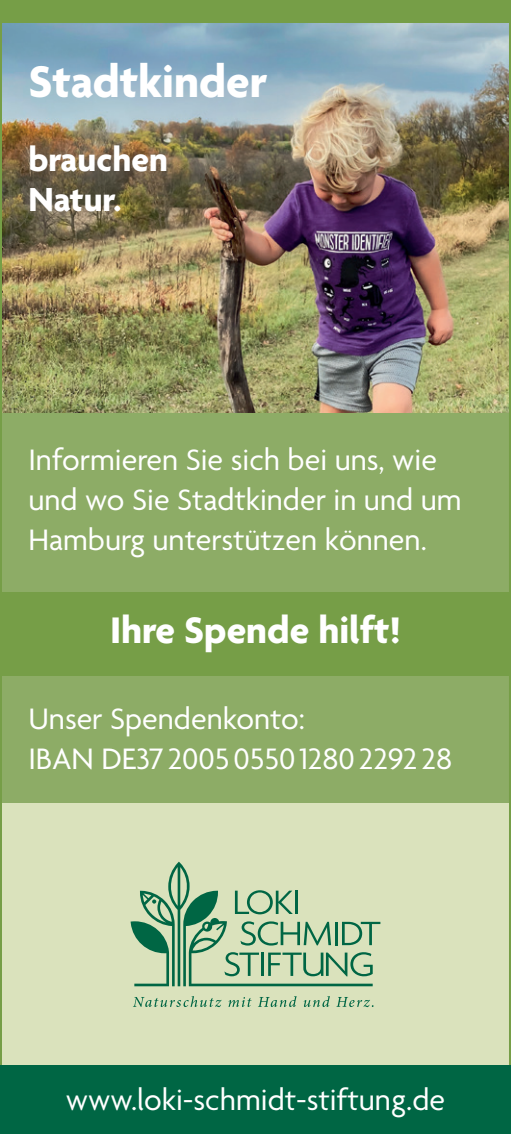
<style>
.page{position:relative;width:511px;height:1134px;background:#fff}
.page>*{position:absolute;margin:0;border:0;box-sizing:border-box;transform-origin:0 0}
.H1_k_12pt{font:700 48px "Agenda";color:#fff}
.Balken{font:700 40px "Agenda";color:#fff}
.H2_k_9pt{font:700 36px/40px "Agenda";color:#fff}
.Copy{font:32px/40px "Agenda";color:#fff}
.Copy_zentriert{font:32px "Agenda";color:#fff}
</style>
<div class="page">
<div style="left:0;top:803px;width:510px;height:263px;background:#dae2bc"></div>
<svg style="left:133px;top:996px;width:88px;height:11px"></svg>
<svg style="left:228px;top:997px;width:23px;height:10px"></svg>
<svg style="left:258px;top:996px;width:38px;height:11px"></svg>
<svg style="left:303px;top:996px;width:26px;height:11px"></svg>
<svg style="left:336px;top:997px;width:37px;height:10px"></svg>
<svg style="left:130px;top:862px;width:250px;height:124px"></svg>
<img style="left:3px;top:23px;width:504px;height:390px">
<div style="left:0;top:413px;width:510px;height:390px;background:#8dac66"></div>
<div style="left:0;top:592px;width:510px;height:83px;background:#769e47"></div>
<div style="left:0;top:0;width:510px;height:23px;background:#769e47"></div>
<div style="left:0;top:1066px;width:510px;height:68px;background:#064"></div>
<p class="H1_k_12pt" style="left:28px;top:55px;width:240px">Stadtkinder</p>
<p class="H2_k_9pt" style="left:28px;top:141px;width:141px">brauchen<br>Natur.</p>
<p class="Copy" style="left:28px;top:442px;width:434px">Informieren Sie sich bei uns, wie und wo Sie Stadtkinder in und um<br>Hamburg unterstützen können.</p>
<p class="Balken" style="left:110px;top:609px;width:292px">Ihre Spende hilft!</p>
<p class="Copy" style="left:28px;top:700px;width:425px">Unser Spendenkonto:<br>IBAN DE37 2005055012802292 28</p>
<p class="Copy_zentriert" style="left:66px;top:1083px;width:380px">www.loki-schmidt-stiftung.de</p>
</div>
